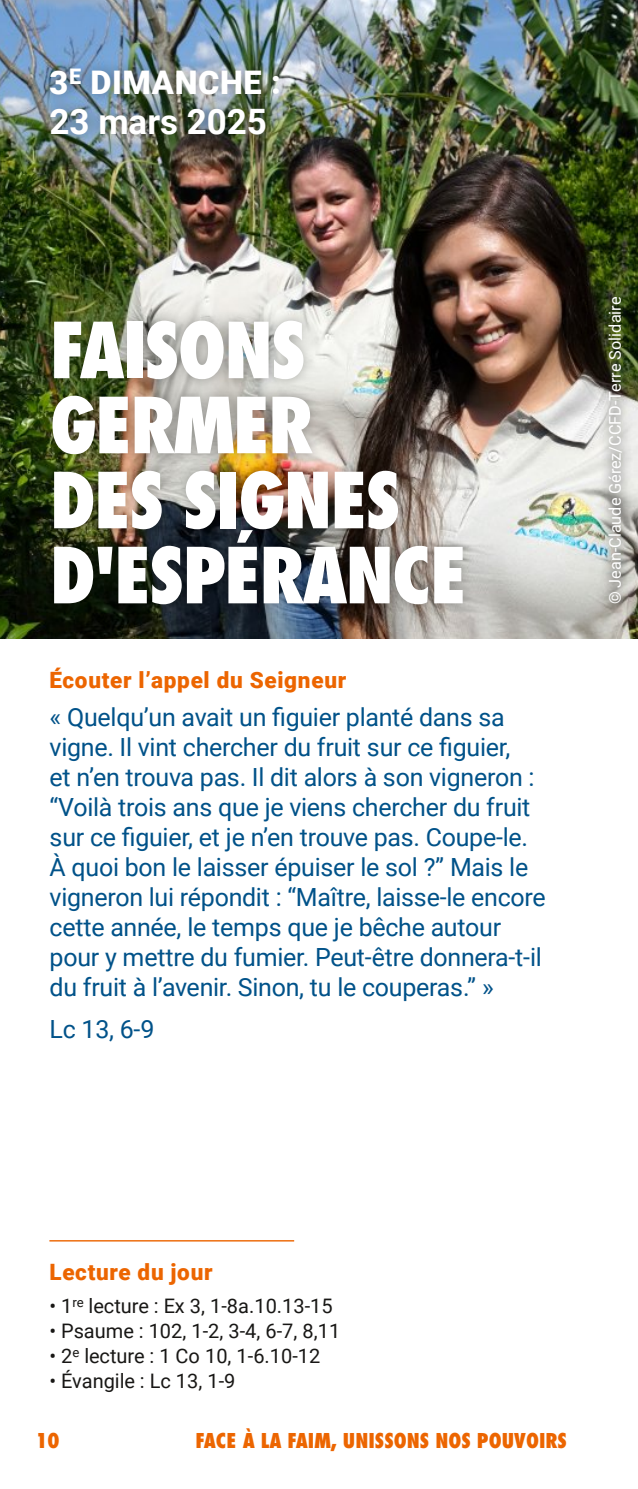
<style>
.page{position:relative;width:638px;height:1489px;background:#fff}
.page>*{position:absolute;margin:0;border:0;box-sizing:border-box;transform-origin:0 0}
.t1{font:800 condensed 75px/75px "Futura LT";letter-spacing:-.03em;color:#fff}
.t2{font:700 35px "Roboto";color:#fff}
.t3{font:900 32.5px "Roboto";letter-spacing:.02em;color:#fff}
.t4{font:25px/30px "Roboto";letter-spacing:-.01em;color:#005289}
.t5{font:900 22.5px "Roboto";letter-spacing:.035em;color:#ec6500}
.t6{font:20px "Roboto";color:#181715}
.t7{font:800 condensed 20px "Futura LT";color:#ec6500}
.t8{font:16.25px "Roboto";letter-spacing:-.005em;color:#fff}
</style>
<div class="page">
<img style="left:0;top:0;width:638px;height:638px">
<img style="left:37px;top:308px;width:542px;height:330px">
<div style="left:35px;top:57px;width:466px;height:106px;background:#181715;opacity:.5"></div>
<hr style="left:49px;top:1239px;width:245px;height:2px;background:#ec6500">
<img style="left:596px;top:111px;width:42px;height:506px">
<h3 class="t3" style="left:50px;top:64px;width:233px">3<sup>E</sup> DIMANCHE :</h3>
<h2 class="t2" style="left:50px;top:102px;width:219px">23 mars 2025</h2>
<h1 class="t1" style="left:50px;top:312px;width:419px">FAISONS<br>GERMER<br>DES SIGNES<br>D'ESPÉRANCE</h1>
<p class="t5" style="left:50px;top:667px;width:298px">Écouter l’appel du Seigneur</p>
<p class="t4" style="left:50px;top:702px;width:497px">« Quelqu’un avait un figuier planté dans sa vigne. Il vint chercher du fruit sur ce figuier,<br>et n’en trouva pas. Il dit alors à son vigneron : “Voilà trois ans que je viens chercher du fruit sur ce figuier, et je n’en trouve pas. Coupe-le.<br>À quoi bon le laisser épuiser le sol ?” Mais le vigneron lui répondit : “Maître, laisse-le encore cette année, le temps que je bêche autour pour y mettre du fumier. Peut-être donnera-t-il du fruit à l’avenir. Sinon, tu le couperas.” »</p>
<p class="t4" style="left:50px;top:1014px;width:106px">Lc 13, 6-9</p>
<p class="t8" style="left:605px;top:604px;width:309px;rotate:-90deg">© Jean-Claude Gérez/CCFD-Terre Solidaire</p>
<p class="t5" style="left:49px;top:1259px;width:165px">Lecture du jour</p>
<p class="t6" style="left:49px;top:1293px;width:285px">• 1<sup>re</sup> lecture : Ex 3, 1-8a.10.13-15</p>
<p class="t6" style="left:49px;top:1318px;width:292px">• Psaume : 102, 1-2, 3-4, 6-7, 8,11</p>
<p class="t6" style="left:49px;top:1343px;width:272px">• 2<sup>e</sup> lecture : 1 Co 10, 1-6.10-12</p>
<p class="t6" style="left:49px;top:1368px;width:187px">• Évangile : Lc 13, 1-9</p>
<p class="t7" style="left:35px;top:1427px;width:26px">10</p>
<p class="t7" style="left:195px;top:1427px;width:373px">FACE À LA FAIM, UNISSONS NOS POUVOIRS</p>
</div>
